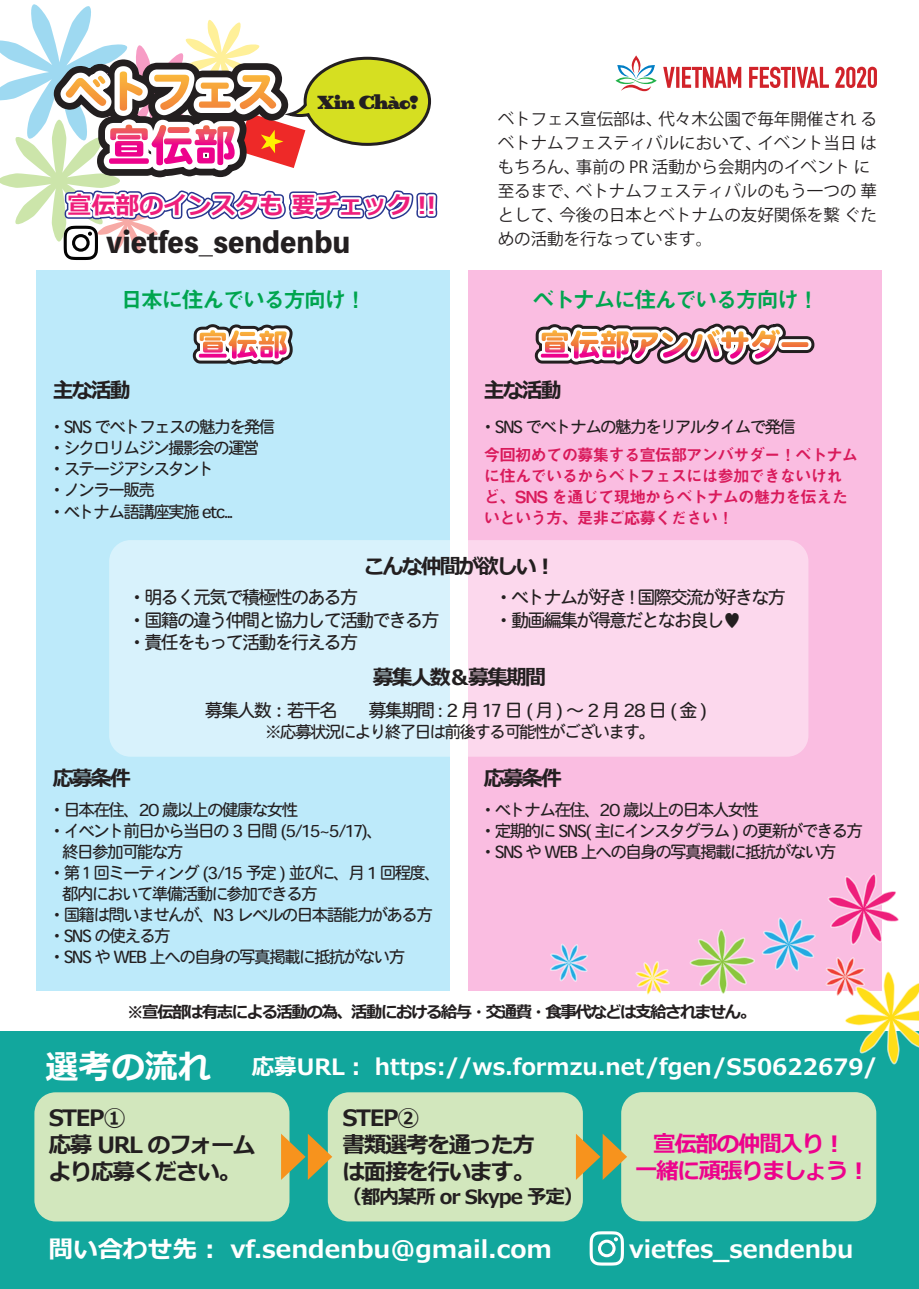
<style>
.page{position:relative;width:919px;height:1289px;background:#fff}
.page>*{position:absolute;margin:0;border:0;box-sizing:border-box;transform-origin:0 0}
.t1{font:28.5px "Toppan Bunkyu Midashi Go Std N EB";color:#231f20}
.t2{font:700 24px "Meiryo";color:#fff}
.t3{font:700 24px "Meiryo";color:#ee1e7b}
.t4{font:700 22.5px "Meiryo";color:#fff}
.t5{font:700 22.5px/27px "Meiryo";letter-spacing:-.055em;color:#231f20}
.t6{font:22.5px "Midashi Go Pr 6 N MB31";letter-spacing:-.095em;color:#00a54f}
.t7{font:700 22.5px/27px "Meiryo";letter-spacing:-.055em;color:#ed028c;text-align:center}
.t8{font:700 21px "Meiryo";letter-spacing:-.095em;color:#231f20}
.t9{font:21px "Birra 2 Stout";letter-spacing:-.055em;color:#231f20}
.t10{font:700 19.5px "Meiryo";letter-spacing:-.055em;color:#231f20}
.t11{font:18px/22.5px "Heisei Maru Go Std W4";letter-spacing:-.095em;color:#231f20}
.t12{font:16.5px/21px "Heisei Maru Go Std W4";letter-spacing:-.095em;color:#231f20}
.t13{font:16.5px/24px "Koz Go Pr 6 N";color:#231f20}
.t14{font:16.5px/21px "Midashi Go Pr 6 N MB31";letter-spacing:-.055em;color:#d91a5b}
.t15{font:700 16.5px "Meiryo";letter-spacing:-.095em;color:#231f20}
.s1{font-size:33px}
</style>
<div class="page">
<div style="left:468px;top:270px;width:413px;height:720px;background:#fabde1"></div>
<div style="left:36px;top:270px;width:413px;height:720px;background:#bdeafa"></div>
<div style="left:0;top:1031px;width:918px;height:257px;background:#12a79d"></div>
<svg style="left:635px;top:961px;width:34px;height:34px"></svg>
<svg style="left:689px;top:929px;width:66px;height:65px"></svg>
<svg style="left:827px;top:873px;width:72px;height:72px"></svg>
<svg style="left:550px;top:943px;width:38px;height:38px"></svg>
<svg style="left:762px;top:917px;width:53px;height:54px"></svg>
<svg style="left:825px;top:957px;width:93px;height:107px"></svg>
<svg style="left:615px;top:55px;width:41px;height:36px"></svg>
<svg style="left:749px;top:67px;width:79px;height:21px"></svg>
<svg style="left:835px;top:67px;width:41px;height:21px"></svg>
<svg style="left:663px;top:67px;width:78px;height:21px"></svg>
<svg style="left:192px;top:324px;width:101px;height:41px;background:#c69b98"></svg>
<div style="left:775px;top:336px;width:39px;height:17px;border:12px solid #231f20;border-radius:2px"></div>
<div style="left:778px;top:339px;width:33px;height:11px;border:6px solid #fff;border-radius:2px"></div>
<svg style="left:534px;top:323px;width:260px;height:42px"></svg>
<div style="left:781px;top:342px;width:27px;height:5px;background:#f0763b;border-radius:2px"></div>
<svg style="left:109px;top:540px;width:699px;height:216px;background:#eae5f4"></svg>
<svg style="left:0;top:4px;width:438px;height:256px"></svg>
<div style="left:34px;top:1092px;width:255px;height:129px;background:#d2e7bd;border-radius:21px"></div>
<div style="left:328px;top:1092px;width:255px;height:129px;background:#d2e7bd;border-radius:21px"></div>
<div style="left:621px;top:1092px;width:255px;height:129px;background:#d2e7bd;border-radius:21px"></div>
<svg style="left:281px;top:1133px;width:51px;height:46px"></svg>
<svg style="left:576px;top:1133px;width:51px;height:46px"></svg>
<svg style="left:589px;top:1231px;width:35px;height:34px"></svg>
<p class="t9" style="left:317px;top:87px;width:103px">Xin Chào!</p>
<h2 class="t3" style="left:67px;top:188px;width:370px">宣伝部のインスタも 要チェック !!</h2>
<h1 class="t1" style="left:106px;top:220px;width:246px">vietfes_sendenbu</h1>
<p class="t13" style="left:497px;top:107px;width:380px">ベトフェス宣伝部は、代々木公園で毎年開催され るベトナムフェスティバルにおいて、イベント当日 はもちろん、事前の PR 活動から会期内のイベント に至るまで、ベトナムフェスティバルのもう一つの 華として、今後の日本とベトナムの友好関係を繋 ぐための活動を行なっています。</p>
<h3 class="t6" style="left:120px;top:281px;width:248px">日本に住んでいる方向け！</h3>
<h3 class="t6" style="left:532px;top:281px;width:289px">ベトナムに住んでいる方向け！</h3>
<p class="t8" style="left:53px;top:376px;width:80px">主な活動</p>
<p class="t8" style="left:484px;top:376px;width:80px">主な活動</p>
<p class="t12" style="left:49px;top:417px;width:228px">・SNS でベトフェスの魅力を発信・シクロリムジン撮影会の運営・ステージアシスタント<br>・ノンラー販売<br>・ベトナム語講座実施 etc...</p>
<p class="t12" style="left:479px;top:417px;width:318px">・SNS でベトナムの魅力をリアルタイムで発信</p>
<p class="t14" style="left:484px;top:443px;width:376px">今回初めての募集する宣伝部アンバサダー！ベトナムに住んでいるからベトフェスには参加できないけれど、SNS を通じて現地からベトナムの魅力を伝えたいという方、是非ご応募ください！</p>
<p class="t8" style="left:364px;top:552px;width:194px">こんな仲間が欲しい︕</p>
<p class="t11" style="left:128px;top:586px;width:313px">・明るく元気で積極性のある方<br>・国籍の違う仲間と協力して活動できる方・責任をもって活動を行える方</p>
<p class="t11" style="left:495px;top:586px;width:292px">・ベトナムが好き ! 国際交流が好きな方・動画編集が得意だとなお良し♥</p>
<p class="t8" style="left:373px;top:662px;width:175px">募集人数＆募集期間</p>
<p class="t11" style="left:205px;top:699px;width:504px">募集人数： 若干名　　募集期間: 2月17日(月)～2月28日(金)</p>
<p class="t12" style="left:265px;top:721px;width:391px">※応募状況により終了日は前後する可能性がございます。</p>
<p class="t8" style="left:53px;top:763px;width:80px">応募条件</p>
<p class="t8" style="left:484px;top:763px;width:80px">応募条件</p>
<p class="t12" style="left:49px;top:799px;width:251px">・日本在住、20 歳以上の健康な女性</p>
<p class="t12" style="left:49px;top:820px;width:336px">・イベント前日から当日の 3 日間 (5/15~5/17)、</p>
<p class="t12" style="left:62px;top:841px;width:123px">終日参加可能な方</p>
<p class="t12" style="left:49px;top:862px;width:394px">・第１回ミーティング (3/15 予定 ) 並びに、月 1 回程度、</p>
<p class="t12" style="left:62px;top:883px;width:257px">都内において準備活動に参加できる方</p>
<p class="t12" style="left:49px;top:904px;width:385px">・国籍は問いませんが、N3 レベルの日本語能力がある方</p>
<p class="t12" style="left:49px;top:925px;width:124px">・SNS の使える方</p>
<p class="t12" style="left:49px;top:946px;width:358px">・SNS や WEB 上への自身の写真掲載に抵抗がない方</p>
<p class="t15" style="left:127px;top:1000px;width:630px">※宣伝部は有志による活動の為、活動における給与・交通費・食事代などは支給されません。</p>
<p class="t12" style="left:479px;top:799px;width:385px">・ベトナム在住、20 歳以上の日本人女性<br>・定期的に SNS( 主にインスタグラム ) の更新ができる方・SNS や WEB 上への自身の写真掲載に抵抗がない方</p>
<h3 class="t4" style="left:46px;top:1050px;width:832px"><span class="s1">選考の流れ</span> 応募URL︓ https://ws.formzu.net/fgen/S50622679/</h3>
<h3 class="t5" style="left:49px;top:1105px;width:208px">STEP①<br>応募 URL のフォームより応募ください。</h3>
<h3 class="t5" style="left:342px;top:1105px;width:194px">STEP②<br>書類選考を通った方は面接を行います。</h3>
<p class="t10" style="left:342px;top:1182px;width:242px">（都内某所 or Skype 予定）</p>
<h2 class="t2" style="left:48px;top:1232px;width:505px">問い合わせ先︓ vf.sendenbu@gmail.com</h2>
<h3 class="t7" style="left:635px;top:1131px;width:236px">宣伝部の仲間入り︕<br>一緒に頑張りましょう︕</h3>
<h2 class="t2" style="left:629px;top:1232px;width:226px">vietfes_sendenbu</h2>
</div>
